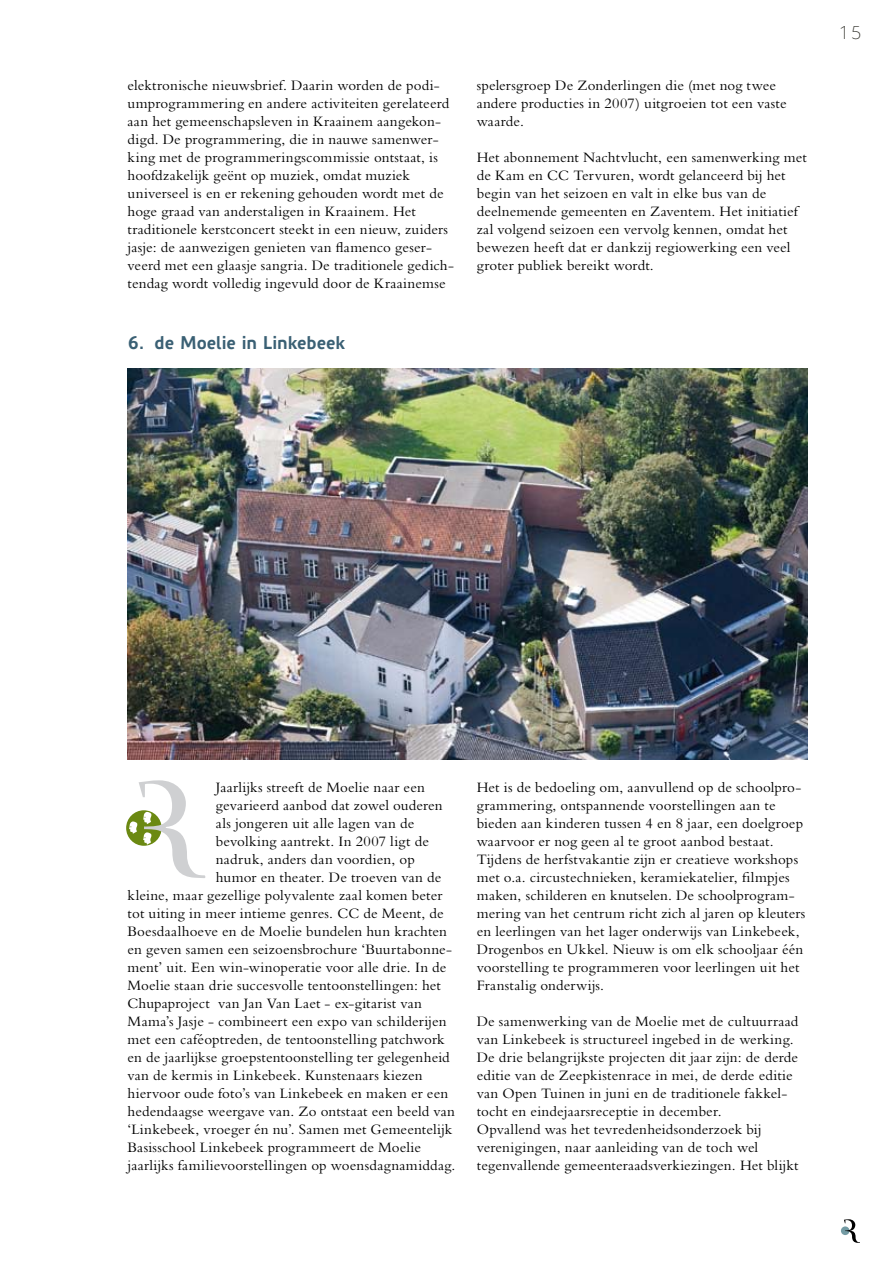
<style>
.page{position:relative;width:893px;height:1263px;background:#fff}
.page>*{position:absolute;margin:0;border:0;box-sizing:border-box;transform-origin:0 0}
.t1{font:700 18px "Precious Sans";letter-spacing:-.005em;color:#3a6074}
.t2{font:300 18px "Precious Sans";color:#33332d}
.t3{font:15px/18px "Bembo Std";letter-spacing:.01em;color:#000}
</style>
<div class="page">
<div style="left:841px;top:1226px;width:8px;height:9px;background:#749ba4;border-radius:50%"></div>
<svg style="left:844px;top:1219px;width:16px;height:24px"></svg>
<svg style="left:126px;top:810px;width:36px;height:36px"></svg>
<svg style="left:129px;top:780px;width:76px;height:98px"></svg>
<img style="left:128px;top:369px;width:680px;height:390px">
<p class="t3" style="left:128px;top:76px;width:328px">elektronische nieuwsbrief. Daarin worden de podi&shy;umprogrammering en andere activiteiten gerelateerd aan het gemeenschapsleven in Kraainem aangekon&shy;digd. De programmering, die in nauwe samenwer&shy;king met de programmeringscommissie ontstaat, is hoofdzakelijk geënt op muziek, omdat muziek universeel is en er rekening gehouden wordt met de hoge graad van anderstaligen in Kraainem. Het traditionele kerstconcert steekt in een nieuw, zuiders jasje: de aanwezigen genieten van flamenco geser&shy;veerd met een glaasje sangria. De traditionele gedich&shy;tendag wordt volledig ingevuld door de Kraainemse</p>
<p class="t3" style="left:477px;top:76px;width:311px">spelersgroep De Zonderlingen die (met nog twee andere producties in 2007) uitgroeien tot een vaste waarde.</p>
<p class="t3" style="left:477px;top:148px;width:332px">Het abonnement Nachtvlucht, een samenwerking met de Kam en CC Tervuren, wordt gelanceerd bij het begin van het seizoen en valt in elke bus van de deelnemende gemeenten en Zaventem. Het initiatief zal volgend seizoen een vervolg kennen, omdat het bewezen heeft dat er dankzij regiowerking een veel groter publiek bereikt wordt.</p>
<p class="t1" style="left:128px;top:331px;width:219px">6. de Moelie in Linkebeek</p>
<p class="t2" style="left:839px;top:21px;width:25px">15</p>
<p class="t3" style="left:216px;top:778px;width:211px">Jaarlijks streeft de Moelie naar een</p>
<p class="t3" style="left:216px;top:796px;width:228px">gevarieerd aanbod dat zowel ouderen</p>
<p class="t3" style="left:216px;top:814px;width:200px">als jongeren uit alle lagen van de</p>
<p class="t3" style="left:216px;top:832px;width:215px">bevolking aantrekt. In 2007 ligt de</p>
<p class="t3" style="left:216px;top:850px;width:201px">nadruk, anders dan voordien, op</p>
<p class="t3" style="left:216px;top:868px;width:227px">humor en theater. De troeven van de</p>
<p class="t3" style="left:128px;top:886px;width:316px">kleine, maar gezellige polyvalente zaal komen beter</p>
<p class="t3" style="left:128px;top:904px;width:318px">tot uiting in meer intieme genres. CC de Meent, de</p>
<p class="t3" style="left:128px;top:922px;width:321px">Boesdaalhoeve en de Moelie bundelen hun krachten</p>
<p class="t3" style="left:128px;top:940px;width:326px">en geven samen een seizoensbrochure ‘Buurtabonne-</p>
<p class="t3" style="left:128px;top:958px;width:320px">ment’ uit. Een win-winoperatie voor alle drie. In de</p>
<p class="t3" style="left:128px;top:976px;width:315px">Moelie staan drie succesvolle tentoonstellingen: het</p>
<p class="t3" style="left:128px;top:994px;width:296px">Chupaproject van Jan Van Laet - ex-gitarist van</p>
<p class="t3" style="left:128px;top:1012px;width:320px">Mama’s Jasje - combineert een expo van schilderijen</p>
<p class="t3" style="left:128px;top:1030px;width:319px">met een caféoptreden, de tentoonstelling patchwork</p>
<p class="t3" style="left:128px;top:1048px;width:324px">en de jaarlijkse groepstentoonstelling ter gelegenheid</p>
<p class="t3" style="left:128px;top:1066px;width:297px">van de kermis in Linkebeek. Kunstenaars kiezen</p>
<p class="t3" style="left:128px;top:1084px;width:322px">hiervoor oude foto’s van Linkebeek en maken er een</p>
<p class="t3" style="left:128px;top:1102px;width:329px">hedendaagse weergave van. Zo ontstaat een beeld van</p>
<p class="t3" style="left:128px;top:1120px;width:326px">‘Linkebeek, vroeger én nu’. Samen met Gemeentelijk</p>
<p class="t3" style="left:128px;top:1138px;width:295px">Basisschool Linkebeek programmeert de Moelie</p>
<p class="t3" style="left:128px;top:1156px;width:329px">jaarlijks familievoorstellingen op woensdagnamiddag.</p>
<p class="t3" style="left:477px;top:778px;width:330px">Het is de bedoeling om, aanvullend op de schoolpro&shy;grammering, ontspannende voorstellingen aan te bieden aan kinderen tussen 4 en 8 jaar, een doelgroep waarvoor er nog geen al te groot aanbod bestaat.<br>Tijdens de herfstvakantie zijn er creatieve workshops met o.a. circustechnieken, keramiekatelier, filmpjes maken, schilderen en knutselen. De schoolprogram&shy;mering van het centrum richt zich al jaren op kleuters en leerlingen van het lager onderwijs van Linkebeek, Drogenbos en Ukkel. Nieuw is om elk schooljaar één voorstelling te programmeren voor leerlingen uit het Franstalig onderwijs.</p>
<p class="t3" style="left:477px;top:1012px;width:323px">De samenwerking van de Moelie met de cultuurraad van Linkebeek is structureel ingebed in de werking.<br>De drie belangrijkste projecten dit jaar zijn: de derde editie van de Zeepkistenrace in mei, de derde editie van Open Tuinen in juni en de traditionele fakkel&shy;tocht en eindejaarsreceptie in december.<br>Opvallend was het tevredenheidsonderzoek bij verenigingen, naar aanleiding van de toch wel tegenvallende gemeenteraadsverkiezingen. Het blijkt</p>
</div>
